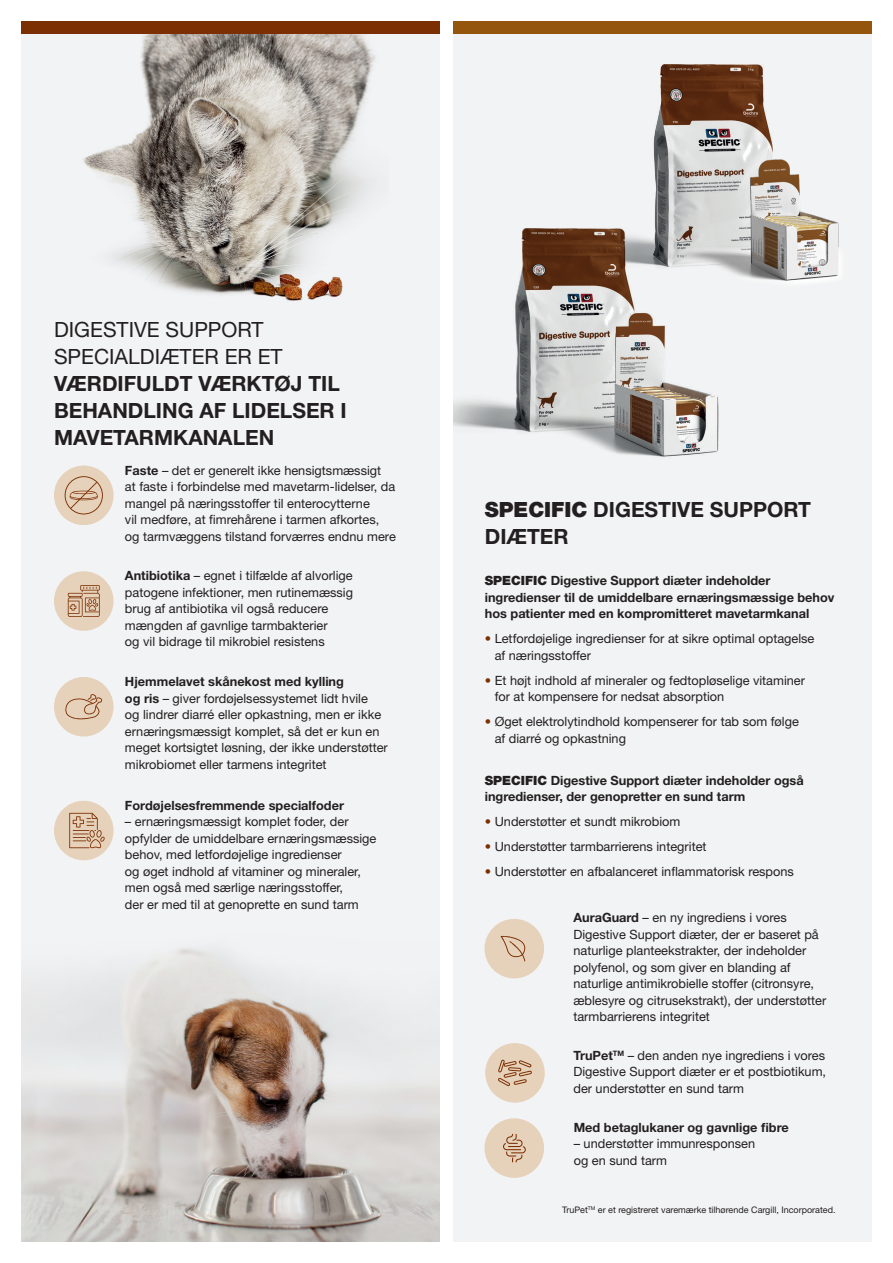
<style>
.page{position:relative;width:893px;height:1263px;background:#fff}
.page>*{position:absolute;margin:0;border:0;box-sizing:border-box;transform-origin:0 0}
.t1{font:700 21px/27px "Helvetica Neue LT Std";color:#231f20}
.t2{font:12.75px/16.5px "Helvetica Neue LT Std";color:#231f20}
.t3{font:700 12.75px/16.5px "Helvetica Neue LT Std";color:#231f20}
.t4{font:9px "Helvetica Neue LT Std";color:#231f20}
.s1{font-weight:400}
.s2{font-weight:700}
.s3{font-weight:900}
.s4{color:#7b2f02}
</style>
<div class="page">
<div style="left:21px;top:21px;width:851px;height:1221px;background:#f2f3f4"></div>
<img style="left:83px;top:34px;width:292px;height:267px">
<img style="left:21px;top:840px;width:419px;height:402px">
<div style="left:446px;top:21px;width:426px;height:13px;background:#94550c"></div>
<div style="left:21px;top:21px;width:425px;height:13px;background:#7b2f02"></div>
<div style="left:54px;top:571px;width:60px;height:60px;background:#e6d1ba;border-radius:50%"></div>
<svg style="left:68px;top:585px;width:32px;height:32px"></svg>
<div style="left:54px;top:466px;width:60px;height:59px;background:#e6d1ba;border-radius:50%"></div>
<svg style="left:65px;top:476px;width:38px;height:38px"></svg>
<div style="left:54px;top:801px;width:60px;height:59px;background:#e6d1ba;border-radius:50%"></div>
<svg style="left:69px;top:813px;width:36px;height:36px"></svg>
<div style="left:54px;top:677px;width:60px;height:59px;background:#e6d1ba;border-radius:50%"></div>
<svg style="left:65px;top:694px;width:37px;height:26px"></svg>
<img style="left:636px;top:64px;width:136px;height:200px">
<img style="left:453px;top:228px;width:183px;height:201px">
<img style="left:514px;top:229px;width:120px;height:81px">
<img style="left:505px;top:310px;width:214px;height:147px">
<img style="left:614px;top:313px;width:104px;height:142px">
<div style="left:440px;top:9px;width:13px;height:1241px;background:#fff"></div>
<div style="left:484px;top:919px;width:60px;height:59px;background:#e6d1ba;border-radius:50%"></div>
<div style="left:484px;top:1118px;width:60px;height:60px;background:#e6d1ba;border-radius:50%"></div>
<div style="left:485px;top:1043px;width:60px;height:59px;background:#e6d1ba;border-radius:50%"></div>
<svg style="left:498px;top:1059px;width:34px;height:28px"></svg>
<svg style="left:501px;top:935px;width:25px;height:26px"></svg>
<svg style="left:503px;top:1134px;width:23px;height:28px"></svg>
<img style="left:643px;top:140px;width:196px;height:141px">
<p class="t1" style="left:54px;top:315px;width:294px"><span class="s1">DIGESTIVE SUPPORT<br>SPECIALDIÆTER ER ET<br></span>VÆRDIFULDT VÆRKTØJ TIL<br>BEHANDLING AF LIDELSER I<br>MAVETARMKANALEN</p>
<p class="t2" style="left:125px;top:462px;width:272px"><span class="s2">Faste</span> – det er generelt ikke hensigtsmæssigt<br>at faste i forbindelse med mavetarm-lidelser, da mangel på næringsstoffer til enterocytterne<br>vil medføre, at fimrehårene i tarmen afkortes, og tarmvæggens tilstand forværres endnu mere</p>
<p class="t2" style="left:125px;top:567px;width:230px"><span class="s2">Antibiotika</span> – egnet i tilfælde af alvorlige patogene infektioner, men rutinemæssig brug af antibiotika vil også reducere mængden af gavnlige tarmbakterier<br>og vil bidrage til mikrobiel resistens</p>
<p class="t2" style="left:125px;top:673px;width:264px"><span class="s2">Hjemmelavet skånekost med kylling<br>og ris</span> – giver fordøjelsessystemet lidt hvile<br>og lindrer diarré eller opkastning, men er ikke ernæringsmæssigt komplet, så det er kun en meget kortsigtet løsning, der ikke understøtter mikrobiomet eller tarmens integritet</p>
<p class="t3" style="left:125px;top:797px;width:221px">Fordøjelsesfremmende specialfoder</p>
<p class="t2" style="left:125px;top:813px;width:253px">– ernæringsmæssigt komplet foder, der opfylder de umiddelbare ernæringsmæssige behov, med letfordøjelige ingredienser<br>og øget indhold af vitaminer og mineraler, men også med særlige næringsstoffer,<br>der er med til at genoprette en sund tarm</p>
<p class="t1" style="left:485px;top:495px;width:328px"><span class="s3">SPECIFIC</span> DIGESTIVE SUPPORT<br>DIÆTER</p>
<p class="t3" style="left:485px;top:572px;width:351px"><span class="s3">SPECIFIC</span> Digestive Support diæter indeholder ingredienser til de umiddelbare ernæringsmæssige behov hos patienter med en kompromitteret mavetarmkanal</p>
<p class="t2" style="left:495px;top:630px;width:321px;text-indent:-10px"><span class="s4">•</span> Letfordøjelige ingredienser for at sikre optimal optagelse af næringsstoffer</p>
<p class="t2" style="left:495px;top:672px;width:312px;text-indent:-10px"><span class="s4">•</span> Et højt indhold af mineraler og fedtopløselige vitaminer for at kompensere for nedsat absorption</p>
<p class="t2" style="left:495px;top:713px;width:306px;text-indent:-10px"><span class="s4">•</span> Øget elektrolytindhold kompenserer for tab som følge af diarré og opkastning</p>
<p class="t3" style="left:485px;top:772px;width:320px"><span class="s3">SPECIFIC</span> Digestive Support diæter indeholder også ingredienser, der genopretter en sund tarm</p>
<p class="t2" style="left:485px;top:813px;width:197px"><span class="s4">•</span> Understøtter et sundt mikrobiom</p>
<p class="t2" style="left:485px;top:838px;width:223px"><span class="s4">•</span> Understøtter tarmbarrierens integritet</p>
<p class="t2" style="left:485px;top:863px;width:311px"><span class="s4">•</span> Understøtter en afbalanceret inflammatorisk respons</p>
<p class="t2" style="left:573px;top:909px;width:254px"><span class="s2">AuraGuard</span> – en ny ingrediens i vores Digestive Support diæter, der er baseret på naturlige planteekstrakter, der indeholder polyfenol, og som giver en blanding af naturlige antimikrobielle stoffer (citronsyre, æblesyre og citrusekstrakt), der understøtter tarmbarrierens integritet</p>
<p class="t2" style="left:573px;top:1047px;width:254px;text-align:justify"><span class="s2">TruPet</span><sup>TM</sup> – den anden nye ingrediens i vores Digestive Support diæter er et postbiotikum, der understøtter en sund tarm</p>
<p class="t3" style="left:574px;top:1119px;width:217px">Med betaglukaner og gavnlige fibre</p>
<p class="t2" style="left:574px;top:1135px;width:183px">– understøtter immunresponsen og en sund tarm</p>
<p class="t4" style="left:562px;top:1205px;width:275px">TruPet<sup>TM</sup> er et registreret varemærke tilhørende Cargill, Incorporated.</p>
</div>
